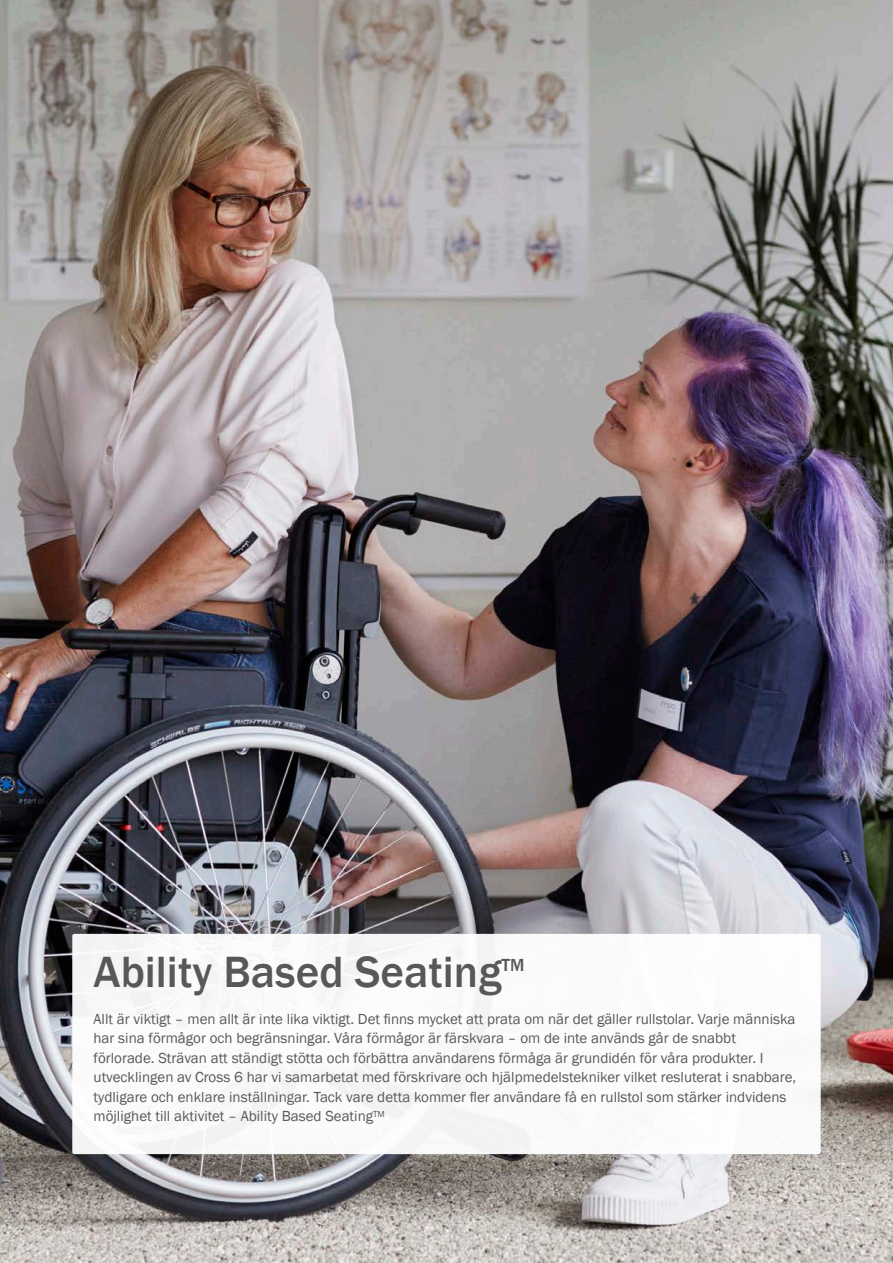
<style>
.page{position:relative;width:893px;height:1263px;background:#fff}
.page>*{position:absolute;margin:0;border:0;box-sizing:border-box;transform-origin:0 0}
._3__Header_-_Intro{font:500 45px "Franklin Gothic";color:#57585a}
._3__Header_-_Intro-2{font:500 18px "Franklin Gothic";color:#57585a}
._4__Body_-_Basic_bod{font:15px/19.5px "Franklin Gothic";color:#57585a}
</style>
<div class="page">
<img style="left:0;top:0;width:893px;height:1263px">
<div style="left:72px;top:934px;width:749px;height:220px;background:#fff;border-radius:2px"></div>
<p class="_3__Header_-_Intro" style="left:94px;top:944px;width:410px">Ability Based Seating</p>
<p class="_3__Header_-_Intro-2" style="left:502px;top:954px;width:25px">TM</p>
<p class="_4__Body_-_Basic_bod" style="left:94px;top:1009px;width:704px">Allt är viktigt – men allt är inte lika viktigt. Det finns mycket att prata om när det gäller rullstolar. Varje människa har sina förmågor och begränsningar. Våra förmågor är färskvara – om de inte används går de snabbt förlorade. Strävan att ständigt stötta och förbättra användarens förmåga är grundidén för våra produkter. I utvecklingen av Cross 6 har vi samarbetat med förskrivare och hjälpmedelstekniker vilket resluterat i snabbare, tydligare och enklare inställningar. Tack vare detta kommer fler användare få en rullstol som stärker indvidens möjlighet till aktivitet – Ability Based Seating<sup>TM</sup></p>
</div>
